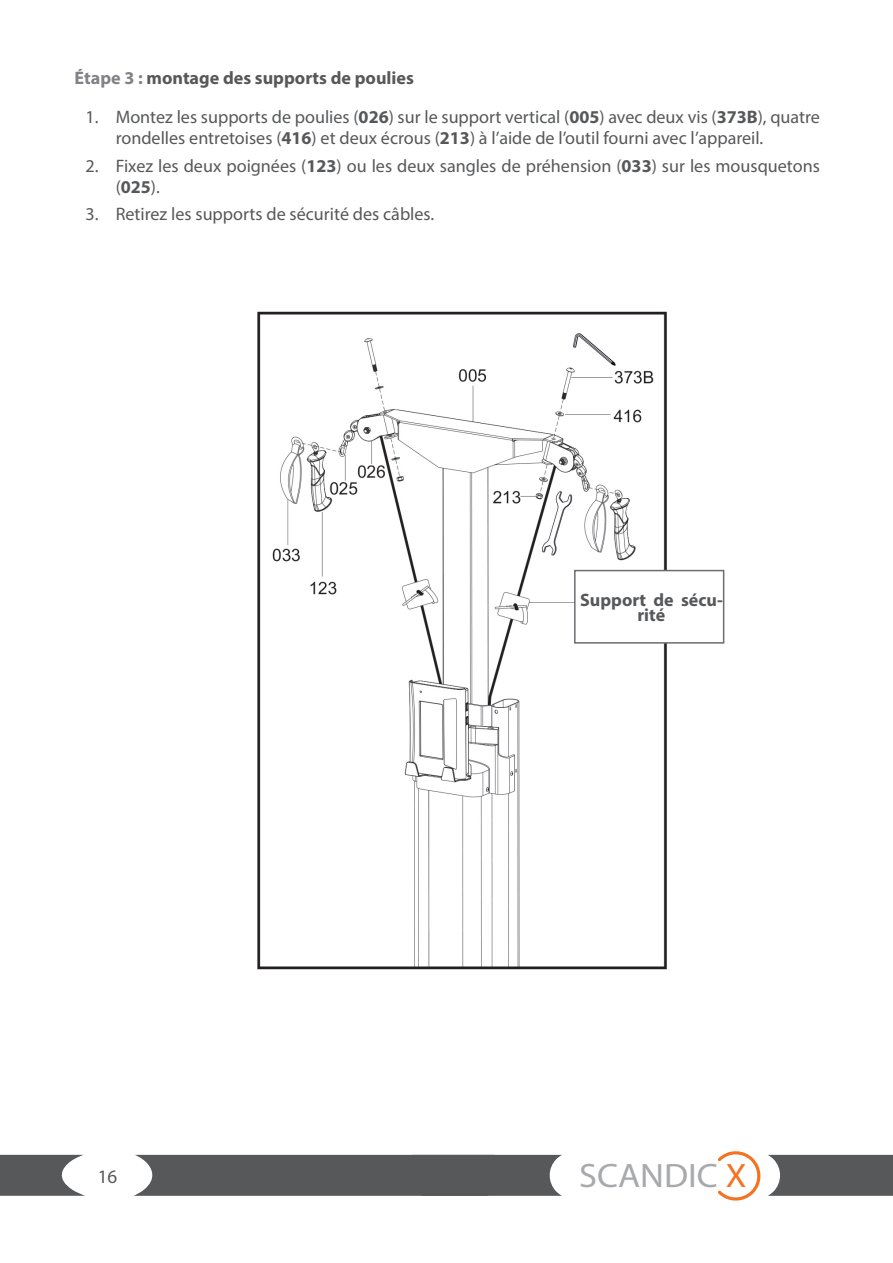
<style>
.page{position:relative;width:893px;height:1263px;background:#fff}
.page>*{position:absolute;margin:0;border:0;box-sizing:border-box;transform-origin:0 0}
.t1{font:33.9px "Ropa Sans SCPTT";color:#a8a9ad;scale:1.07 1}
.t2{font:19.05px "Myriad Pro";color:#57585a}
.t3{font:18.15px/21.3px "Myriad Pro";color:#57585a}
.t4{font:700 18.15px "Myriad Pro";color:#57585a}
.t5{font:700 18px/15px "Myriad Pro";color:#57585a;text-align:center}
.s1{color:#808285}
.s2{font-weight:700}
.s3{color:#f47321}
</style>
<div class="page">
<svg style="left:0;top:1155px;width:85px;height:41px"></svg>
<svg style="left:717px;top:1151px;width:176px;height:50px"></svg>
<svg style="left:133px;top:1155px;width:429px;height:41px"></svg>
<img style="left:257px;top:311px;width:432px;height:659px">
<div style="left:575px;top:571px;width:149px;height:72px;background:#fff"></div>
<div style="left:574px;top:570px;width:150px;height:74px;border:2px solid #6c6d70"></div>
<p class="t4" style="left:75px;top:66px;width:341px"><span class="s1">Étape 3 :</span> montage des supports de poulies</p>
<p class="t3" style="left:116px;top:106px;width:706px;text-indent:-30px">1. Montez les supports de poulies (<span class="s2">026</span>) sur le support vertical (<span class="s2">005</span>) avec deux vis (<span class="s2">373B</span>), quatre rondelles entretoises (<span class="s2">416</span>) et deux écrous (<span class="s2">213</span>) à l’aide de l’outil fourni avec l’appareil.</p>
<p class="t3" style="left:116px;top:155px;width:706px;text-indent:-30px">2. Fixez les deux poignées (<span class="s2">123</span>) ou les deux sangles de préhension (<span class="s2">033</span>) sur les mousquetons (<span class="s2">025</span>).</p>
<p class="t3" style="left:86px;top:203px;width:350px">3. Retirez les supports de sécurité des câbles.</p>
<p class="t5" style="left:580px;top:592px;width:144px">Support de sécu&shy;rité</p>
<p class="t2" style="left:98px;top:1165px;width:21px">16</p>
<h1 class="t1" style="left:579px;top:1155px;width:158px">SCANDIC <span class="s3">X</span></h1>
</div>
